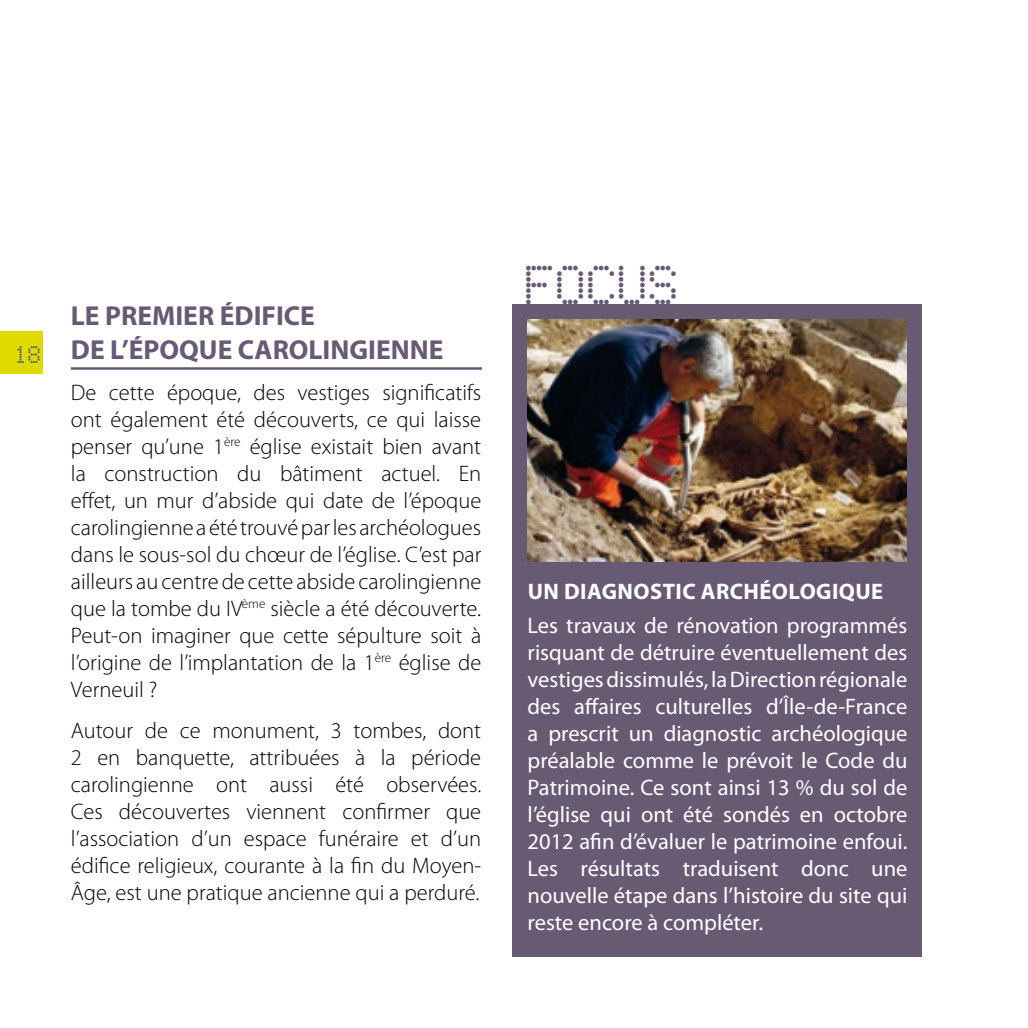
<style>
.page{position:relative;width:1028px;height:1028px;background:#fff}
.page>*{position:absolute;margin:0;border:0;box-sizing:border-box;transform-origin:0 0}
.t1{font:45.75px "Gangway";color:#695a74;scale:.95 1}
.t2{font:700 27.5px/33px "Myriad Pro";color:#695a74}
.t3{font:300 22.5px/27px "Myriad Pro";color:#000;text-align:justify}
.t4{font:22.5px/27px "Myriad Pro";color:#fff;text-align:justify}
.t5{font:700 22.5px "Myriad Pro";color:#fff}
.t6{font:20px "Gangway";color:#4a5c68;scale:.93 1}
</style>
<div class="page">
<div style="left:0;top:331px;width:43px;height:42px;background:#dfdb00"></div>
<hr style="left:71px;top:367px;width:411px;height:3px;background:#695a74">
<div style="left:512px;top:305px;width:410px;height:652px;background:#695a74"></div>
<img style="left:527px;top:319px;width:379px;height:243px">
<p class="t6" style="left:14px;top:343px;width:30px">18</p>
<p class="t2" style="left:71px;top:299px;width:374px">LE PREMIER ÉDIFICE<br>DE L’ÉPOQUE CAROLINGIENNE</p>
<p class="t3" style="left:71px;top:379px;width:412px">De cette époque, des vestiges significatifs ont également été découverts, ce qui laisse penser qu’une 1<sup>ère</sup> église existait bien avant la construction du bâtiment actuel. En effet, un mur d’abside qui date de l’époque carolingienne a été trouvé par les archéologues dans le sous-sol du chœur de l’église. C’est par ailleurs au centre de cette abside carolingienne que la tombe du IV<sup>ème</sup> siècle a été découverte.<br>Peut-on imaginer que cette sépulture soit à l’origine de l’implantation de la 1<sup>ère</sup> église de Verneuil ?</p>
<p class="t3" style="left:71px;top:717px;width:412px">Autour de ce monument, 3 tombes, dont 2 en banquette, attribuées à la période carolingienne ont aussi été observées.<br>Ces découvertes viennent confirmer que l’association d’un espace funéraire et d’un édifice religieux, courante à la fin du Moyen-Âge, est une pratique ancienne qui a perduré.</p>
<h1 class="t1" style="left:523px;top:259px;width:32px">FOC</h1>
<h1 class="t1" style="left:616px;top:259px;width:61px">US</h1>
<p class="t5" style="left:528px;top:576px;width:51px">UN DIAGNOSTIC</p>
<p class="t5" style="left:700px;top:576px;width:15px">ARCHÉOLOGIQ</p>
<p class="t5" style="left:855px;top:576px;width:27px">UE</p>
<p class="t4" style="left:527px;top:611px;width:381px">Les travaux de rénovation programmés risquant de détruire éventuellement des vestiges dissimulés, la Direction régionale des affaires culturelles d’Île-de-France a prescrit un diagnostic archéologique préalable comme le prévoit le Code du Patrimoine. Ce sont ainsi 13 % du sol de l’église qui ont été sondés en octobre 2012 afin d’évaluer le patrimoine enfoui.<br>Les résultats traduisent donc une nouvelle étape dans l’histoire du site qui reste encore à compléter.</p>
</div>
